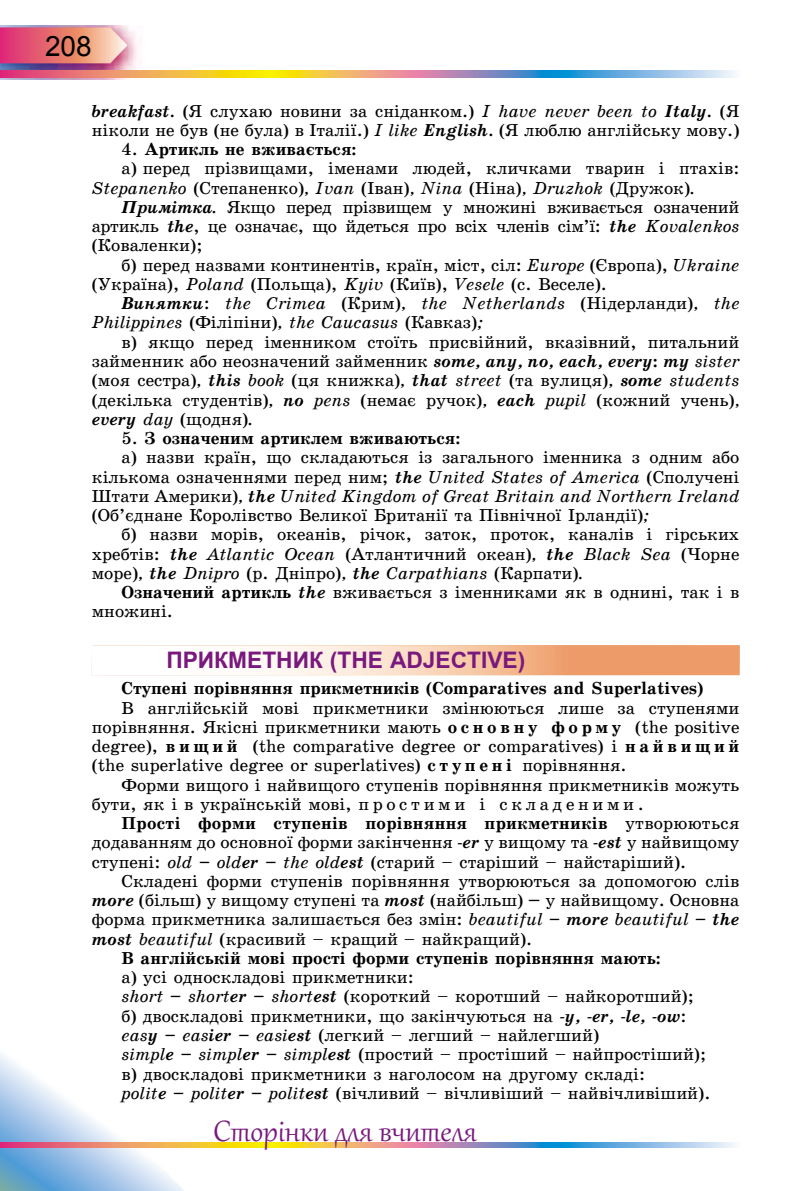
<style>
.page{position:relative;width:804px;height:1191px;background:#fff}
.page>*{position:absolute;margin:0;border:0;box-sizing:border-box;transform-origin:0 0}
.t1{font:35.88px "Gabriola";color:#79197d}
.t2{font:28px "Arial";color:#000}
.t3{font:700 22.75px "Arial UML";color:#79197d}
.t4{font:17.5px/19.2px "School Book Alx";color:#000}
.t5{font:700 17.5px "School Book Alx";color:#000}
.t6{font:italic 17.5px "School Book Alx";color:#000}
.t7{font:17.5px "School Book Alx";letter-spacing:-.02em;color:#000}
.s1{font-weight:700;font-style:italic}
.s2{font-style:italic}
.s3{font-weight:400}
.s4{font-weight:700}
.s5{font-style:normal}
</style>
<div class="page">
<svg style="left:0;top:1053px;width:209px;height:138px"></svg>
<svg style="left:0;top:1142px;width:736px;height:5px;background:#bea58b"></svg>
<img style="left:0;top:26px;width:137px;height:54px">
<svg style="left:0;top:70px;width:736px;height:8px;background:#bea58b"></svg>
<svg style="left:0;top:27px;width:127px;height:36px;background:#e87e83"></svg>
<svg style="left:92px;top:645px;width:647px;height:30px"></svg>
<h2 class="t2" style="left:45px;top:28px;width:48px">208</h2>
<p class="t4" style="left:92px;top:101px;width:649px"><span class="s1">breakfast.</span> (Я слухаю новини за сніданком.) <span class="s2">I have never been to</span> <span class="s1">Italy.</span> (Я ніколи не був (не була) в Італії.) <span class="s2">I like</span> <span class="s1">English.</span> (Я люблю англійську мову.)</p>
<p class="t5" style="left:122px;top:140px;width:236px"><span class="s3">4.</span> Артикль не вживається:</p>
<p class="t4" style="left:122px;top:159px;width:619px">а) перед прізвищами, іменами людей, кличками тварин і птахів:</p>
<p class="t4" style="left:92px;top:178px;width:604px"><span class="s2">Stepanenko</span> (Степаненко)<span class="s2">, Ivan</span> (Іван)<span class="s2">, Nina</span> (Ніна)<span class="s2">, Druzhok</span> (Дружок)<span class="s2">.</span></p>
<p class="t7" style="left:122px;top:198px;width:619px"><span class="s1">Примітка</span><span class="s2">.</span> Якщо перед прізвищем у множині вживається означений</p>
<p class="t7" style="left:92px;top:217px;width:649px">артикль <span class="s1">the</span>, це означає, що йдеться про всіх членів сім’ї: <span class="s1">the</span> <span class="s2">Kovalenkos</span></p>
<p class="t4" style="left:92px;top:236px;width:112px">(Коваленки);</p>
<p class="t4" style="left:122px;top:255px;width:619px">б) перед назвами континентів, країн, міст, сіл: <span class="s2">Europe</span> (Європа), <span class="s2">Ukraine</span></p>
<p class="t4" style="left:92px;top:275px;width:516px">(Україна), <span class="s2">Poland</span> (Польща), <span class="s2">Kyiv</span> (Київ), <span class="s2">Vesele</span> (с. Веселе).</p>
<p class="t6" style="left:122px;top:293px;width:619px"><span class="s4">Винятки</span><span class="s5">:</span> the Crimea <span class="s5">(Крим)</span>, the Netherlands <span class="s5">(Нідерланди)</span>, the</p>
<p class="t6" style="left:92px;top:313px;width:393px">Philippines <span class="s5">(Філіпіни)</span>, the Сaucasus <span class="s5">(Кавказ)</span>;</p>
<p class="t4" style="left:122px;top:332px;width:619px">в) якщо перед іменником стоїть присвійний, вказівний, питальний</p>
<p class="t4" style="left:92px;top:352px;width:649px">займенник або неозначений займенник <span class="s1">some, any, no, each, every</span><span class="s4">:</span> <span class="s1">my</span> <span class="s2">sister</span></p>
<p class="t4" style="left:92px;top:371px;width:649px">(моя сестра)<span class="s2">,</span> <span class="s1">this</span> <span class="s2">book</span> (ця книжка)<span class="s2">,</span> <span class="s1">that</span> <span class="s2">street</span> (та вулиця)<span class="s2">,</span> <span class="s1">some</span> <span class="s2">students</span></p>
<p class="t4" style="left:92px;top:390px;width:649px">(декілька студентів)<span class="s2">,</span> <span class="s1">no</span> <span class="s2">pens</span> (немає ручок)<span class="s2">,</span> <span class="s1">each</span> <span class="s2">pupil</span> (кожний учень)<span class="s2">,</span></p>
<p class="t4" style="left:92px;top:409px;width:162px"><span class="s1">every</span> <span class="s2">day</span> (щодня)<span class="s2">.</span></p>
<p class="t5" style="left:122px;top:429px;width:340px"><span class="s3">5.</span> З означеним артиклем вживаються:</p>
<p class="t4" style="left:122px;top:448px;width:619px">а) назви країн, що складаються із загального іменника з одним або</p>
<p class="t4" style="left:92px;top:467px;width:649px">кількома означеннями перед ним; <span class="s1">the</span> <span class="s2">United States of America</span> (Сполучені</p>
<p class="t6" style="left:92px;top:486px;width:649px"><span class="s5">Штати Америки)</span>, <span class="s4">the</span> United Kingdom of Great Britain and Northern Ireland</p>
<p class="t4" style="left:92px;top:506px;width:559px">(Об’єднане Королівство Великої Британії та Північної Ірландії)<span class="s2">;</span></p>
<p class="t4" style="left:122px;top:525px;width:619px">б) назви морів, океанів, річок, заток, проток, каналів і гірських</p>
<p class="t4" style="left:92px;top:544px;width:649px">хребтів: <span class="s1">the</span> <span class="s2">Atlantic Ocean</span> (Атлантичний океан)<span class="s2">,</span> <span class="s1">the</span> <span class="s2">Black Sea</span> (Чорне</p>
<p class="t4" style="left:92px;top:563px;width:492px">море)<span class="s2">,</span> <span class="s1">the</span> <span class="s2">Dnipro</span> (р. Дніпро)<span class="s2">,</span> <span class="s1">the</span> <span class="s2">Carpathians</span> (Карпати)<span class="s2">.</span></p>
<p class="t4" style="left:122px;top:583px;width:619px"><span class="s4">Означений артикль</span> <span class="s1">the</span> вживається з іменниками як в однині, так і в</p>
<p class="t4" style="left:92px;top:602px;width:83px">множині.</p>
<h3 class="t3" style="left:166px;top:648px;width:360px">ПРИКМЕТНИК (THE ADJECTIVE)</h3>
<p class="t5" style="left:122px;top:679px;width:583px">Ступені порівняння прикметників (Comparatives and Superlatives)</p>
<p class="t4" style="left:92px;top:698px;width:649px;text-align:justify;text-indent:30px">В англійській мові прикметники змінюються лише за ступенями порівняння. Якісні прикметники мають <span class="s4">о с н о в н у ф о р м у</span> (the positive degree), <span class="s4">в и щ и й</span> (the comparative degree or comparatives) і <span class="s4">н а й в и щ и й </span>(the superlative degree or superlatives) <span class="s4">с т у п е н і</span> порівняння.</p>
<p class="t4" style="left:92px;top:775px;width:649px;text-indent:30px">Форми вищого і найвищого ступенів порівняння прикметників можуть бути, як і в українській мові, простими і складеними.</p>
<p class="t4" style="left:92px;top:814px;width:649px;text-align:justify;text-indent:30px"><span class="s4">Прості форми ступенів порівняння прикметників</span> утворюються додаванням до основної форми закінчення <span class="s1">-еr</span> у вищому та <span class="s1">-est</span> у найвищому ступені: <span class="s2">old</span> <span class="s1">–</span> <span class="s2">old</span><span class="s1">er –</span> <span class="s2">the old</span><span class="s1">est</span> (старий – старіший – найстаріший).</p>
<p class="t4" style="left:122px;top:871px;width:619px">Складені форми ступенів порівняння утворюються за допомогою слів</p>
<p class="t4" style="left:92px;top:891px;width:649px"><span class="s1">more</span> (більш) у вищому ступені та <span class="s1">most</span> (найбільш) <span class="s4">–</span> у найвищому. Основна</p>
<p class="t4" style="left:92px;top:910px;width:649px">форма прикметника залишається без змін: <span class="s2">beautiful</span> <span class="s1">– more</span> <span class="s2">beautiful</span> <span class="s1">– the</span></p>
<p class="t4" style="left:92px;top:929px;width:442px"><span class="s1">most</span> <span class="s2">beautiful</span> (красивий – кращий – найкращий).</p>
<p class="t5" style="left:122px;top:948px;width:541px">В англійській мові прості форми ступенів порівняння мають:</p>
<p class="t4" style="left:122px;top:968px;width:590px">а) усі односкладові прикметники:<br><span class="s2">short</span> <span class="s1">–</span> <span class="s2">short</span><span class="s1">er –</span> <span class="s2">short</span><span class="s1">est</span> (короткий – коротший – найкоротший); б) двоскладові прикметники, що закінчуються на <span class="s1">-у, -er, -lе, -ow</span>: <span class="s2">eas</span><span class="s1">y –</span> <span class="s2">eas</span><span class="s1">ier –</span> <span class="s2">easi</span><span class="s1">est</span> (легкий – легший – найлегший)<br><span class="s2">simpl</span><span class="s1">e –</span> <span class="s2">simpl</span><span class="s1">er –</span> <span class="s2">simpl</span><span class="s1">est</span> (простий – простіший – найпростіший); в) двоскладові прикметники з наголосом на другому складі:<br><span class="s2">polit</span><span class="s1">e –</span> <span class="s2">polit</span><span class="s1">er –</span> <span class="s2">polit</span><span class="s1">est</span> (вічливий – вічливіший – найвічливіший).</p>
<h1 class="t1" style="left:213px;top:1107px;width:265px">Сторінки для вчителя</h1>
</div>
